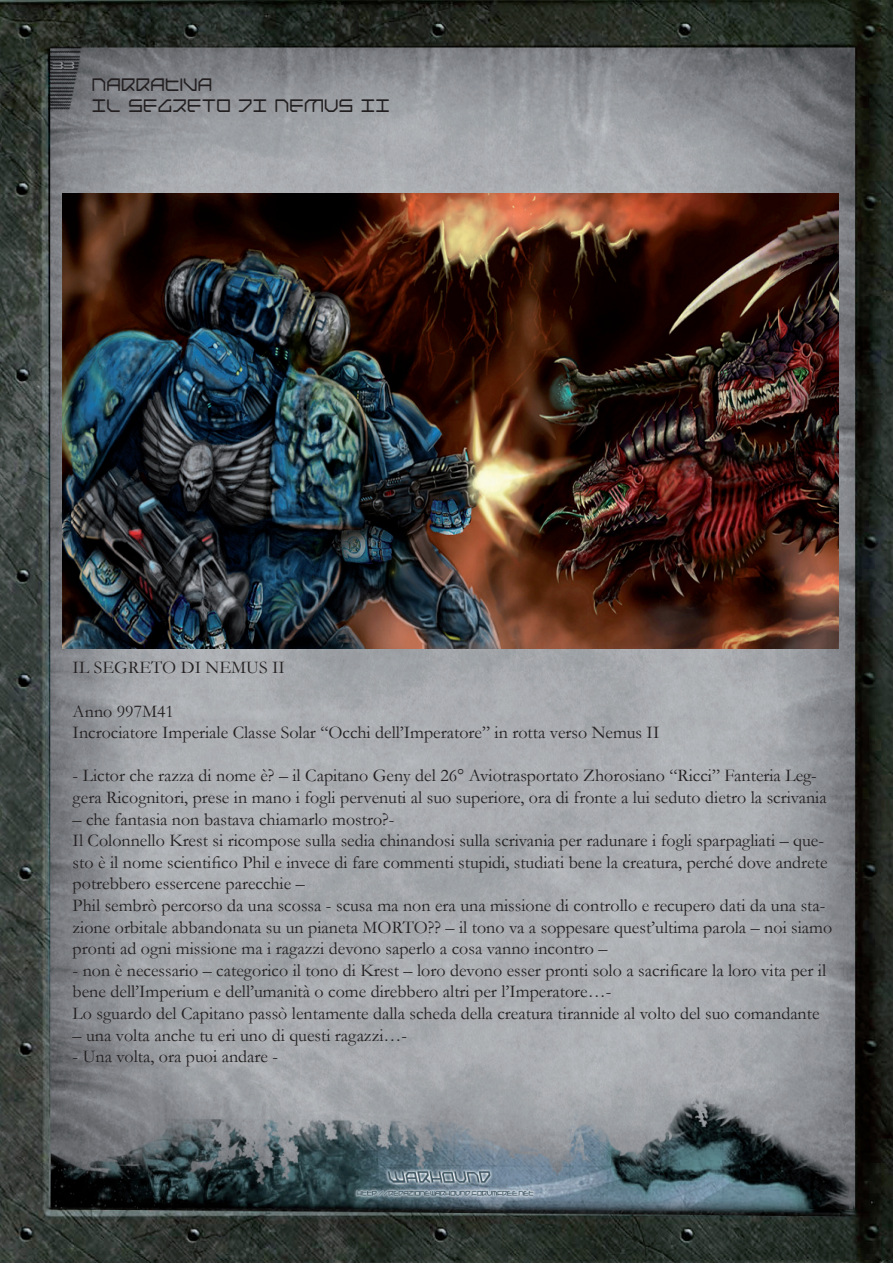
<style>
.page{position:relative;width:893px;height:1263px;background:#fff}
.page>*{position:absolute;margin:0;border:0;box-sizing:border-box;transform-origin:0 0}
.t1{font:18px/21.6px "Garamond";color:#231f20}
.t2{font:18px/21.6px "Federapolis";color:#231f20}
.t3{font:15px "Vandiana Platin Lite";color:#939598}
</style>
<div class="page">
<img style="left:0;top:0;width:893px;height:1263px">
<img style="left:62px;top:193px;width:776px;height:455px">
<p class="t3" style="left:53px;top:59px;width:24px">33</p>
<p class="t2" style="left:93px;top:73px;width:300px">NARRATIVA<br>IL SEGRETO DI NEMUS II</p>
<p class="t1" style="left:73px;top:657px;width:214px">IL SEGRETO DI NEMUS II</p>
<p class="t1" style="left:73px;top:700px;width:588px">Anno 997M41<br>Incrociatore Imperiale Classe Solar “Occhi dell’Imperatore” in rotta verso Nemus II</p>
<p class="t1" style="left:73px;top:765px;width:755px">- Lictor che razza di nome è? – il Capitano Geny del 26° Aviotrasportato Zhorosiano “Ricci” Fanteria Leg&shy;gera Ricognitori, prese in mano i fogli pervenuti al suo superiore, ora di fronte a lui seduto dietro la scrivania</p>
<p class="t1" style="left:73px;top:808px;width:761px">– che fantasia non bastava chiamarlo mostro?-<br>Il Colonnello Krest si ricompose sulla sedia chinandosi sulla scrivania per radunare i fogli sparpagliati – que&shy;sto è il nome scientifico Phil e invece di fare commenti stupidi, studiati bene la creatura, perché dove andrete potrebbero essercene parecchie –<br>Phil sembrò percorso da una scossa - scusa ma non era una missione di controllo e recupero dati da una sta&shy;zione orbitale abbandonata su un pianeta MORTO?? – il tono va a soppesare quest’ultima parola – noi siamo pronti ad ogni missione ma i ragazzi devono saperlo a cosa vanno incontro –</p>
<p class="t1" style="left:73px;top:959px;width:755px">- non è necessario – categorico il tono di Krest – loro devono esser pronti solo a sacrificare la loro vita per il bene dell’Imperium e dell’umanità o come direbbero altri per l’Imperatore…-<br>Lo sguardo del Capitano passò lentamente dalla scheda della creatura tirannide al volto del suo comandante</p>
<p class="t1" style="left:73px;top:1024px;width:336px">– una volta anche tu eri uno di questi ragazzi…-</p>
<p class="t1" style="left:73px;top:1045px;width:207px">- Una volta, ora puoi andare -</p>
</div>
